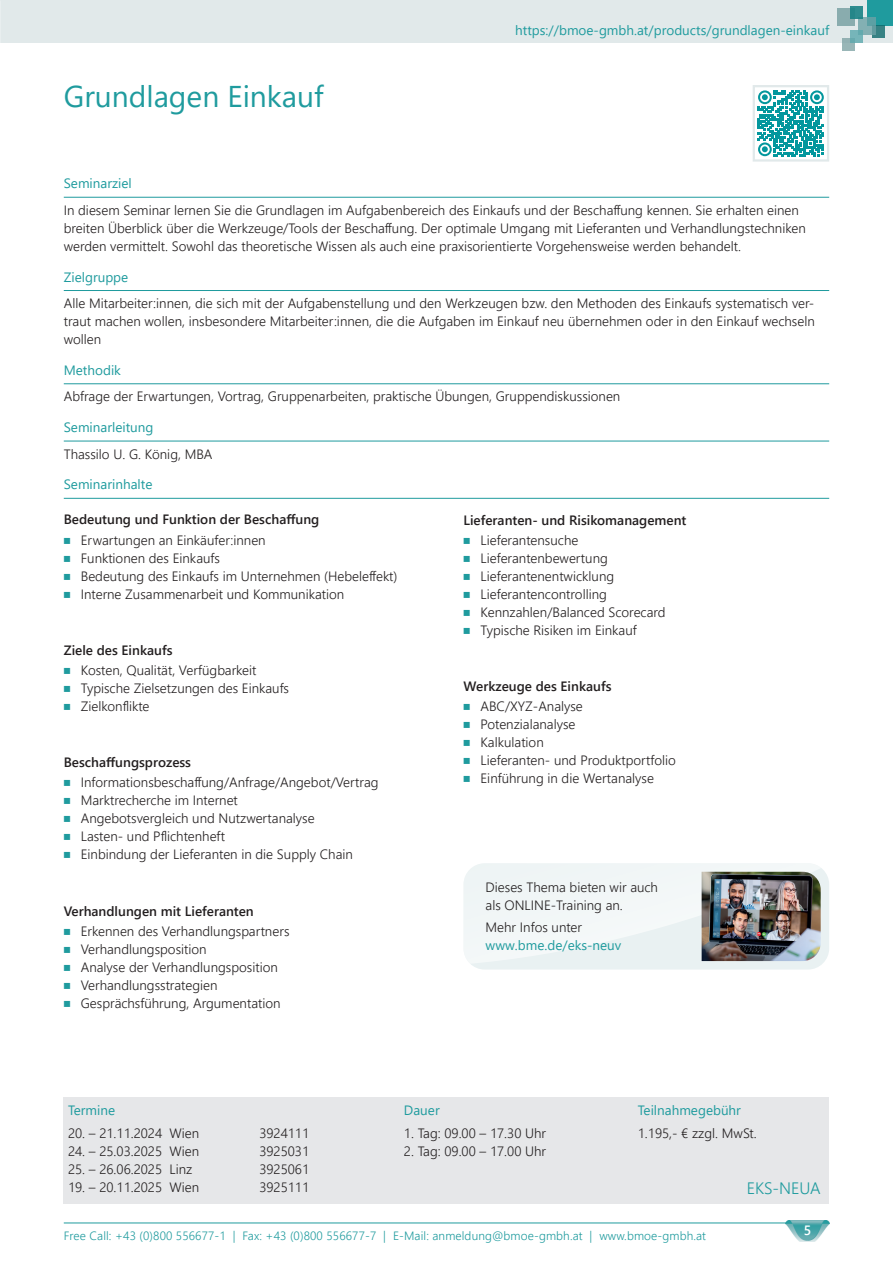
<style>
.page{position:relative;width:893px;height:1263px;background:#fff}
.page>*{position:absolute;margin:0;border:0;box-sizing:border-box;transform-origin:0 0}
.t1{font:30px "Segoe UI";color:#1f9b9e}
.t2{font:300 16.5px "Segoe UI";color:#1f9b9e}
.t3{font:300 13.5px/18px "Segoe UI";color:#231f20}
.t4{font:13.5px "Segoe UI";color:#1f9b9e}
.t5{font:600 13.5px/20.1px "Segoe UI";color:#231f20}
.t6{font:600 13.5px "Segoe UI";color:#fff}
.t7{font:300 12px "Segoe UI";letter-spacing:.01em;color:#1f9b9e}
.s1{font-family:"Universal Std Newswith Comm Pi";font-weight:400;font-size:12px;color:#1f9b9e}
.s2{font-weight:300}
.s3{font-weight:600}
</style>
<div class="page">
<img style="left:785px;top:1220px;width:45px;height:22px">
<hr style="left:64px;top:1222px;width:722px;height:1px;background:#1f9b9e">
<div style="left:0;top:0;width:893px;height:43px;background:#e1e9ea"></div>
<div style="left:867px;top:0;width:26px;height:26px;background:#1f9b9e"></div>
<div style="left:872px;top:26px;width:12px;height:12px;background:#378284"></div>
<div style="left:838px;top:9px;width:17px;height:17px;background:#89acae"></div>
<svg style="left:859px;top:17px;width:17px;height:17px"></svg>
<div style="left:850px;top:6px;width:13px;height:13px;background:#2e8c8f"></div>
<div style="left:842px;top:38px;width:13px;height:13px;background:#99b6b7"></div>
<svg style="left:850px;top:30px;width:13px;height:13px"></svg>
<div style="left:64px;top:1097px;width:765px;height:106px;background:#e6e7e9"></div>
<hr style="left:64px;top:197px;width:765px;height:1px;background:#1f9b9e">
<hr style="left:64px;top:290px;width:765px;height:1px;background:#1f9b9e">
<hr style="left:64px;top:383px;width:765px;height:1px;background:#1f9b9e">
<hr style="left:64px;top:441px;width:765px;height:1px;background:#1f9b9e">
<hr style="left:64px;top:498px;width:765px;height:1px;background:#1f9b9e">
<div style="left:464px;top:863px;width:365px;height:106px;background:#f1f6f6"></div>
<img style="left:702px;top:872px;width:119px;height:89px">
<svg style="left:758px;top:90px;width:66px;height:66px"></svg>
<div style="left:753px;top:85px;width:76px;height:77px;border:2px solid #e1e9ea"></div>
<h1 class="t1" style="left:64px;top:68px;width:261px">Grundlagen Einkauf</h1>
<p class="t4" style="left:515px;top:18px;width:316px">https://bmoe-gmbh.at/products/grundlagen-einkauf</p>
<p class="t4" style="left:64px;top:171px;width:70px">Seminarziel</p>
<p class="t3" style="left:64px;top:200px;width:743px">In diesem Seminar lernen Sie die Grundlagen im Aufgabenbereich des Einkaufs und der Beschaffung kennen. Sie erhalten einen breiten Überblick über die Werkzeuge/Tools der Beschaffung. Der optimale Umgang mit Lieferanten und Verhandlungstechniken werden vermittelt. Sowohl das theoretische Wissen als auch eine praxisorientierte Vorgehensweise werden behandelt.</p>
<p class="t4" style="left:64px;top:264px;width:66px">Zielgruppe</p>
<p class="t3" style="left:64px;top:293px;width:752px;text-align:justify">Alle Mitarbeiter:innen, die sich mit der Aufgabenstellung und den Werkzeugen bzw. den Methoden des Einkaufs systematisch ver&shy;traut machen wollen, insbesondere Mitarbeiter:innen, die die Aufgaben im Einkauf neu übernehmen oder in den Einkauf wechseln wollen</p>
<p class="t4" style="left:64px;top:357px;width:59px">Methodik</p>
<p class="t3" style="left:64px;top:386px;width:558px">Abfrage der Erwartungen, Vortrag, Gruppenarbeiten, praktische Übungen, Gruppendiskussionen</p>
<p class="t4" style="left:64px;top:415px;width:91px">Seminarleitung</p>
<p class="t3" style="left:64px;top:444px;width:150px">Thassilo U. G. König, MBA</p>
<p class="t4" style="left:64px;top:472px;width:90px">Seminarinhalte</p>
<p class="t5" style="left:64px;top:508px;width:257px">Bedeutung und Funktion der Beschaffung <span class="s1">◾</span> <span class="s2">Erwartungen an Einkäufer:innen</span></p>
<p class="t3" style="left:64px;top:547px;width:335px"><span class="s1">◾</span> Funktionen des Einkaufs<br><span class="s1">◾</span> Bedeutung des Einkaufs im Unternehmen (Hebeleffekt) <span class="s1">◾</span> Interne Zusammenarbeit und Kommunikation</p>
<p class="t5" style="left:463px;top:509px;width:224px">Lieferanten- und Risikomanagement <span class="s1">◾</span> <span class="s2">Lieferantensuche</span></p>
<p class="t3" style="left:463px;top:547px;width:204px"><span class="s1">◾</span> Lieferantenbewertung<br><span class="s1">◾</span> Lieferantenentwicklung<br><span class="s1">◾</span> Lieferantencontrolling<br><span class="s1">◾</span> Kennzahlen/Balanced Scorecard <span class="s1">◾</span> Typische Risiken im Einkauf</p>
<p class="t3" style="left:64px;top:639px;width:194px;line-height:20.1px"><span class="s3">Ziele des Einkaufs<br></span><span class="s1">◾</span> Kosten, Qualität, Verfügbarkeit</p>
<p class="t3" style="left:64px;top:678px;width:227px"><span class="s1">◾</span> Typische Zielsetzungen des Einkaufs <span class="s1">◾</span> Zielkonflikte</p>
<p class="t3" style="left:64px;top:751px;width:316px;line-height:20.1px"><span class="s3">Beschaffungsprozess<br></span><span class="s1">◾</span> Informationsbeschaffung/Anfrage/Angebot/Vertrag</p>
<p class="t3" style="left:64px;top:790px;width:291px"><span class="s1">◾</span> Marktrecherche im Internet<br><span class="s1">◾</span> Angebotsvergleich und Nutzwertanalyse<br><span class="s1">◾</span> Lasten- und Pflichtenheft<br><span class="s1">◾</span> Einbindung der Lieferanten in die Supply Chain</p>
<p class="t3" style="left:64px;top:899px;width:227px;line-height:20.1px"><span class="s3">Verhandlungen mit Lieferanten<br></span><span class="s1">◾</span> Erkennen des Verhandlungspartners</p>
<p class="t3" style="left:64px;top:939px;width:218px"><span class="s1">◾</span> Verhandlungsposition<br><span class="s1">◾</span> Analyse der Verhandlungsposition <span class="s1">◾</span> Verhandlungsstrategien<br><span class="s1">◾</span> Gesprächsführung, Argumentation</p>
<p class="t5" style="left:463px;top:675px;width:149px">Werkzeuge des Einkaufs <span class="s1">◾</span> <span class="s2">ABC/XYZ-Analyse</span></p>
<p class="t3" style="left:463px;top:714px;width:214px"><span class="s1">◾</span> Potenzialanalyse<br><span class="s1">◾</span> Kalkulation<br><span class="s1">◾</span> Lieferanten- und Produktportfolio <span class="s1">◾</span> Einführung in die Wertanalyse</p>
<p class="t3" style="left:486px;top:877px;width:174px">Dieses Thema bieten wir auch als ONLINE-Training an.</p>
<p class="t3" style="left:486px;top:917px;width:98px">Mehr Infos unter</p>
<p class="t4" style="left:486px;top:933px;width:137px">www.bme.de/eks-neuv</p>
<p class="t4" style="left:68px;top:1098px;width:49px">Termine</p>
<p class="t3" style="left:68px;top:1122px;width:133px">20. – 21.11.2024 Wien</p>
<p class="t3" style="left:259px;top:1122px;width:51px">3924111</p>
<p class="t3" style="left:68px;top:1140px;width:133px">24. – 25.03.2025 Wien</p>
<p class="t3" style="left:259px;top:1140px;width:51px">3925031</p>
<p class="t3" style="left:68px;top:1158px;width:126px">25. – 26.06.2025 Linz</p>
<p class="t3" style="left:259px;top:1158px;width:51px">3925061</p>
<p class="t3" style="left:68px;top:1176px;width:133px">19. – 20.11.2025 Wien</p>
<p class="t3" style="left:259px;top:1176px;width:51px">3925111</p>
<p class="t4" style="left:404px;top:1098px;width:37px">Dauer</p>
<p class="t3" style="left:404px;top:1122px;width:144px">1. Tag: 09.00 – 17.30 Uhr</p>
<p class="t3" style="left:404px;top:1140px;width:144px">2. Tag: 09.00 – 17.00 Uhr</p>
<p class="t4" style="left:638px;top:1098px;width:105px">Teilnahmegebühr</p>
<p class="t3" style="left:638px;top:1122px;width:120px">1.195,- € zzgl. MwSt.</p>
<p class="t2" style="left:747px;top:1173px;width:75px">EKS-NEUA</p>
<p class="t7" style="left:64px;top:1225px;width:644px">Free Call: +43 (0)800 556677-1 | Fax: +43 (0)800 556677-7 | E-Mail: anmeldung@bmoe-gmbh.at | www.bmoe-gmbh.at</p>
<p class="t6" style="left:804px;top:1217px;width:9px">5</p>
</div>
